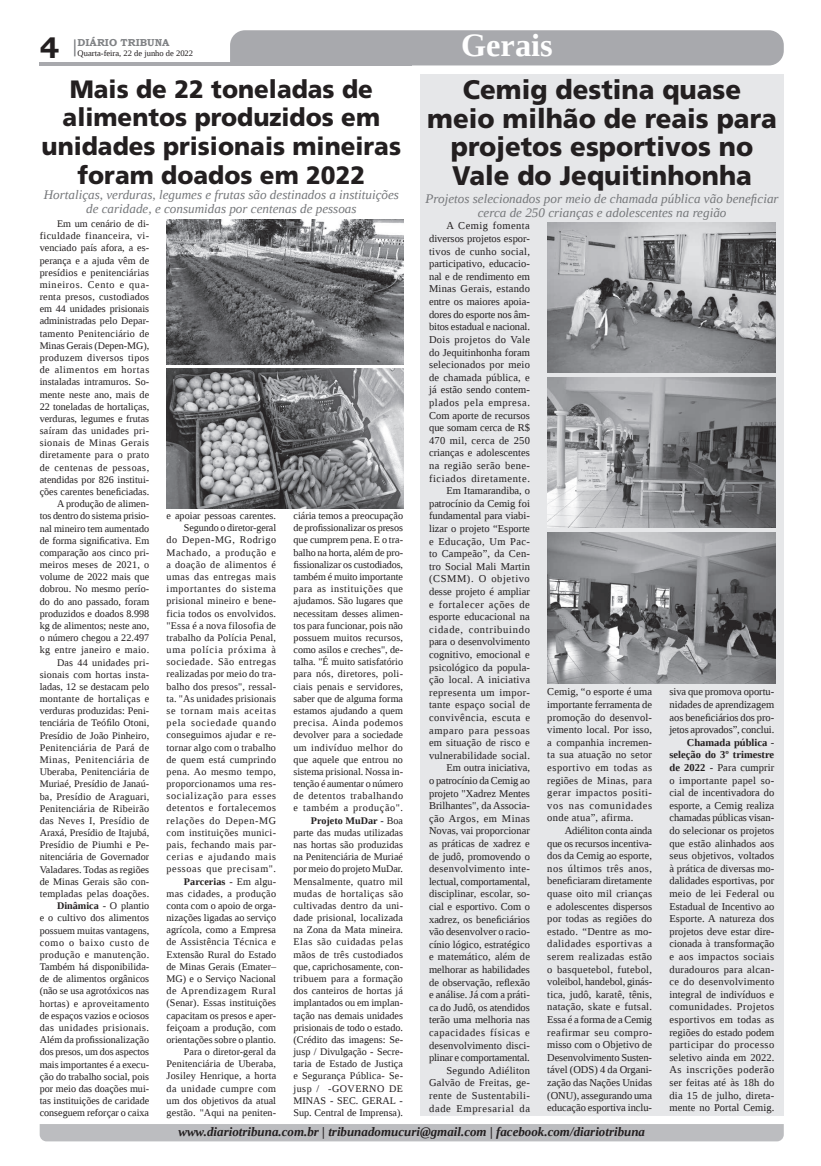
<style>
.page{position:relative;width:821px;height:1166px;background:#fff}
.page>*{position:absolute;margin:0;border:0;box-sizing:border-box;transform-origin:0 0}
.t1{font:700 32.38px "Liberation Serif";color:#fff}
.t2{font:700 29.31px "Bookman Old Style";color:#231f20}
.t3{font:900 26.86px/28.7px "Frutiger LT Std";color:#231f20;text-align:center;scale:.96 1}
.t4{font:900 25.11px/28.7px "Frutiger LT Std";color:#231f20;text-align:center;scale:.96 1}
.t5{font:italic 13.12px/14px "Liberation Serif";color:#76787b;text-align:center}
.t6{font:italic 700 12.95px "Liberation Serif";color:#231f20}
.t7{font:10.5px/12.6px "Liberation Serif";letter-spacing:.005em;color:#231f20;text-align:justify}
.t8{font:10.15px/12.2px "Liberation Serif";letter-spacing:.005em;color:#231f20;text-align:right}
.t9{font:700 10.06px "Bookman Old Style";color:#808285}
.t10{font:8.4px "Liberation Serif";color:#231f20}
.s1{font-weight:700}
</style>
<div class="page">
<svg style="left:74px;top:39px;width:2px;height:17px"></svg>
<hr style="left:40px;top:62px;width:372px;height:3px;background:#a8a9ad">
<div style="left:230px;top:30px;width:554px;height:35px;background:#a8a9ad"></div>
<div style="left:40px;top:1124px;width:744px;height:17px;background:#bcbdc0"></div>
<div style="left:420px;top:74px;width:364px;height:1042px;background:#e6e7e9"></div>
<img style="left:167px;top:220px;width:236px;height:145px">
<img style="left:167px;top:369px;width:236px;height:139px">
<img style="left:547px;top:222px;width:228px;height:151px">
<img style="left:547px;top:378px;width:228px;height:149px">
<img style="left:547px;top:533px;width:228px;height:150px">
<h2 class="t2" style="left:40px;top:27px;width:21px">4</h2>
<p class="t9" style="left:78px;top:35px;width:93px">DIÁRIO TRIBUNA</p>
<p class="t10" style="left:78px;top:48px;width:117px">Quarta-feira, 22 de junho de 2022</p>
<h3 class="t4" style="left:42px;top:74px;width:376px">Mais de 22 toneladas de alimentos produzidos em unidades prisionais mineiras foram doados em 2022</h3>
<p class="t5" style="left:44px;top:187px;width:357px;line-height:14.9px">Hortaliças, verduras, legumes e frutas são destinados a instituições de caridade, e consumidas por centenas de pessoas</p>
<p class="t8" style="left:40px;top:217px;width:111px">Em um cenário de di&shy;ficuldade financeira, vi&shy;venciado país afora, a es&shy;perança e a ajuda vêm de presídios e penitenciárias mineiros. Cento e qua&shy;renta presos, custodiados em 44 unidades prisionais administradas pelo Depar&shy;tamento Penitenciário de<br>Minas Gerais (Depen-MG), produzem diversos tipos de alimentos em hortas instaladas intramuros. So&shy;mente neste ano, mais de<br>22 toneladas de hortaliças, verduras, legumes e frutas saíram das unidades pri&shy;sionais de Minas Gerais diretamente para o prato de centenas de pessoas, atendidas por 826 institui&shy;ções carentes beneficiadas.<br>A produção de alimen-<br>tos dentro do sistema prisio&shy;nal mineiro tem aumentado de forma significativa. Em comparação aos cinco pri&shy;meiros meses de 2021, o volume de 2022 mais que dobrou. No mesmo perío&shy;do do ano passado, foram produzidos e doados 8.998 kg de alimentos; neste ano, o número chegou a 22.497 kg entre janeiro e maio.<br>Das 44 unidades pri&shy;sionais com hortas insta&shy;ladas, 12 se destacam pelo montante de hortaliças e verduras produzidas: Peni&shy;tenciária de Teófilo Otoni,<br>Presídio de João Pinheiro,<br>Penitenciária de Pará de<br>Minas, Penitenciária de<br>Uberaba, Penitenciária de<br>Muriaé, Presídio de Janaú&shy;ba, Presídio de Araguari,<br>Penitenciária de Ribeirão das Neves I, Presídio de<br>Araxá, Presídio de Itajubá,<br>Presídio de Piumhi e Pe&shy;nitenciária de Governador<br>Valadares. Todas as regiões de Minas Gerais são con&shy;templadas pelas doações.<br><span class="s1">Dinâmica</span> - O plantio<br>e o cultivo dos alimentos possuem muitas vantagens, como o baixo custo de produção e manutenção.<br>Também há disponibilida&shy;de de alimentos orgânicos (não se usa agrotóxicos nas hortas) e aproveitamento de espaços vazios e ociosos das unidades prisionais.<br>Além da profissionalização dos presos, um dos aspectos mais importantes é a execu&shy;ção do trabalho social, pois por meio das doações mui&shy;tas instituições de caridade conseguem reforçar o caixa</p>
<p class="t8" style="left:167px;top:509px;width:111px">e apoiar pessoas carentes.<br>Segundo o diretor-geral<br>do Depen-MG, Rodrigo<br>Machado, a produção e a doação de alimentos é umas das entregas mais importantes do sistema prisional mineiro e bene&shy;ficia todos os envolvidos. "Essa é a nova filosofia de trabalho da Polícia Penal, uma polícia próxima à sociedade. São entregas realizadas por meio do tra&shy;balho dos presos", ressal&shy;ta. "As unidades prisionais se tornam mais aceitas pela sociedade quando conseguimos ajudar e re&shy;tornar algo com o trabalho de quem está cumprindo pena. Ao mesmo tempo, proporcionamos uma res&shy;socialização para esses detentos e fortalecemos relações do Depen-MG com instituições munici&shy;pais, fechando mais par&shy;cerias e ajudando mais pessoas que precisam".<br><span class="s1">Parcerias</span> - Em algu&shy;mas cidades, a produção conta com o apoio de orga&shy;nizações ligadas ao serviço agrícola, como a Empresa de Assistência Técnica e<br>Extensão Rural do Estado de Minas Gerais (Emater–<br>MG) e o Serviço Nacional de Aprendizagem Rural (Senar). Essas instituições capacitam os presos e aper&shy;feiçoam a produção, com orientações sobre o plantio.<br>Para o diretor-geral da<br>Penitenciária de Uberaba,<br>Josiley Henrique, a horta da unidade cumpre com um dos objetivos da atual gestão. "Aqui na peniten-</p>
<p class="t8" style="left:293px;top:509px;width:111px">ciária temos a preocupação de profissionalizar os presos que cumprem pena. E o tra&shy;balho na horta, além de pro&shy;fissionalizar os custodiados, também é muito importante para as instituições que ajudamos. São lugares que necessitam desses alimen&shy;tos para funcionar, pois não possuem muitos recursos, como asilos e creches", de&shy;talha. "É muito satisfatório para nós, diretores, poli&shy;ciais penais e servidores, saber que de alguma forma estamos ajudando a quem precisa. Ainda podemos devolver para a sociedade um indivíduo melhor do que aquele que entrou no sistema prisional. Nossa in&shy;tenção é aumentar o número de detentos trabalhando e também a produção".<br><span class="s1">Projeto MuDar</span> - Boa parte das mudas utilizadas nas hortas são produzidas na Penitenciária de Muriaé por meio do projeto MuDar.<br>Mensalmente, quatro mil mudas de hortaliças são cultivadas dentro da uni&shy;dade prisional, localizada na Zona da Mata mineira.<br>Elas são cuidadas pelas mãos de três custodiados que, caprichosamente, con&shy;tribuem para a formação dos canteiros de hortas já implantados ou em implan&shy;tação nas demais unidades prisionais de todo o estado. (Crédito das imagens: Se&shy;jusp / Divulgação - Secre&shy;taria de Estado de Justiça e Segurança Pública- Se&shy;jusp / -GOVERNO DE<br>MINAS - SEC. GERAL -<br>Sup. Central de Imprensa).</p>
<h1 class="t1" style="left:461px;top:24px;width:93px">Gerais</h1>
<h3 class="t3" style="left:427px;top:75px;width:366px">Cemig destina quase meio milhão de reais para projetos esportivos no<br>Vale do Jequitinhonha</h3>
<p class="t5" style="left:426px;top:191px;width:355px">Projetos selecionados por meio de chamada pública vão beneficiar cerca de 250 crianças e adolescentes na região</p>
<p class="t7" style="left:429px;top:220px;width:102px;text-align:right">A Cemig fomenta diversos projetos espor&shy;tivos de cunho social, participativo, educacio&shy;nal e de rendimento em<br>Minas Gerais, estando entre os maiores apoia&shy;dores do esporte nos âm&shy;bitos estadual e nacional.<br>Dois projetos do Vale do Jequitinhonha foram selecionados por meio de chamada pública, e já estão sendo contem&shy;plados pela empresa.<br>Com aporte de recursos que somam cerca de R$<br>470 mil, cerca de 250 crianças e adolescentes na região serão bene&shy;ficiados diretamente.<br>Em Itamarandiba, o patrocínio da Cemig foi fundamental para viabi&shy;lizar o projeto “Esporte e Educação, Um Pac&shy;to Campeão”, da Cen&shy;tro Social Mali Martin (CSMM). O objetivo desse projeto é ampliar e fortalecer ações de esporte educacional na cidade, contribuindo para o desenvolvimento cognitivo, emocional e psicológico da popula&shy;ção local. A iniciativa representa um impor&shy;tante espaço social de convivência, escuta e amparo para pessoas em situação de risco e vulnerabilidade social.<br>Em outra iniciativa,<br>o patrocínio da Cemig ao projeto "Xadrez Mentes<br>Brilhantes", da Associa&shy;ção Argos, em Minas<br>Novas, vai proporcionar as práticas de xadrez e de judô, promovendo o desenvolvimento inte&shy;lectual, comportamental, disciplinar, escolar, so&shy;cial e esportivo. Com o xadrez, os beneficiários vão desenvolver o racio&shy;cínio lógico, estratégico e matemático, além de melhorar as habilidades de observação, reflexão e análise. Já com a práti&shy;ca do Judô, os atendidos terão uma melhoria nas capacidades físicas e desenvolvimento disci&shy;plinar e comportamental.<br>Segundo Adiéliton<br>Galvão de Freitas, ge&shy;rente de Sustentabili&shy;dade Empresarial da</p>
<p class="t7" style="left:547px;top:685px;width:106px">Cemig, “o esporte é uma importante ferramenta de promoção do desenvol&shy;vimento local. Por isso, a companhia incremen&shy;ta sua atuação no setor esportivo em todas as regiões de Minas, para gerar impactos positi&shy;vos nas comunidades onde atua”, afirma.</p>
<p class="t7" style="left:547px;top:824px;width:106px;text-indent:17px">Adiéliton conta ainda que os recursos incentiva&shy;dos da Cemig ao esporte, nos últimos três anos, beneficiaram diretamente quase oito mil crianças e adolescentes dispersos por todas as regiões do estado. “Dentre as mo&shy;dalidades esportivas a serem realizadas estão o basquetebol, futebol, voleibol, handebol, ginás&shy;tica, judô, karatê, tênis, natação, skate e futsal.<br>Essa é a forma de a Cemig reafirmar seu compro&shy;misso com o Objetivo de Desenvolvimento Susten&shy;tável (ODS) 4 da Organi&shy;zação das Nações Unidas (ONU), assegurando uma educação esportiva inclu-</p>
<p class="t7" style="left:669px;top:685px;width:106px">siva que promova oportu&shy;nidades de aprendizagem aos beneficiários dos pro&shy;jetos aprovados”, conclui.</p>
<p class="t7" style="left:669px;top:736px;width:106px;text-indent:17px"><span class="s1">Chamada pública - seleção do 3º trimestre de 2022</span> - Para cumprir o importante papel so&shy;cial de incentivadora do esporte, a Cemig realiza chamadas públicas visan&shy;do selecionar os projetos que estão alinhados aos seus objetivos, voltados à prática de diversas mo&shy;dalidades esportivas, por meio de lei Federal ou Estadual de Incentivo ao Esporte. A natureza dos projetos deve estar dire&shy;cionada à transformação e aos impactos sociais duradouros para alcan&shy;ce do desenvolvimento integral de indivíduos e comunidades. Projetos esportivos em todas as regiões do estado podem participar do processo seletivo ainda em 2022.<br>As inscrições poderão ser feitas até às 18h do dia 15 de julho, direta&shy;mente no Portal Cemig.</p>
<p class="t6" style="left:178px;top:1123px;width:468px">www.diariotribuna.com.br | tribunadomucuri@gmail.com | facebook.com/diariotribuna</p>
</div>
